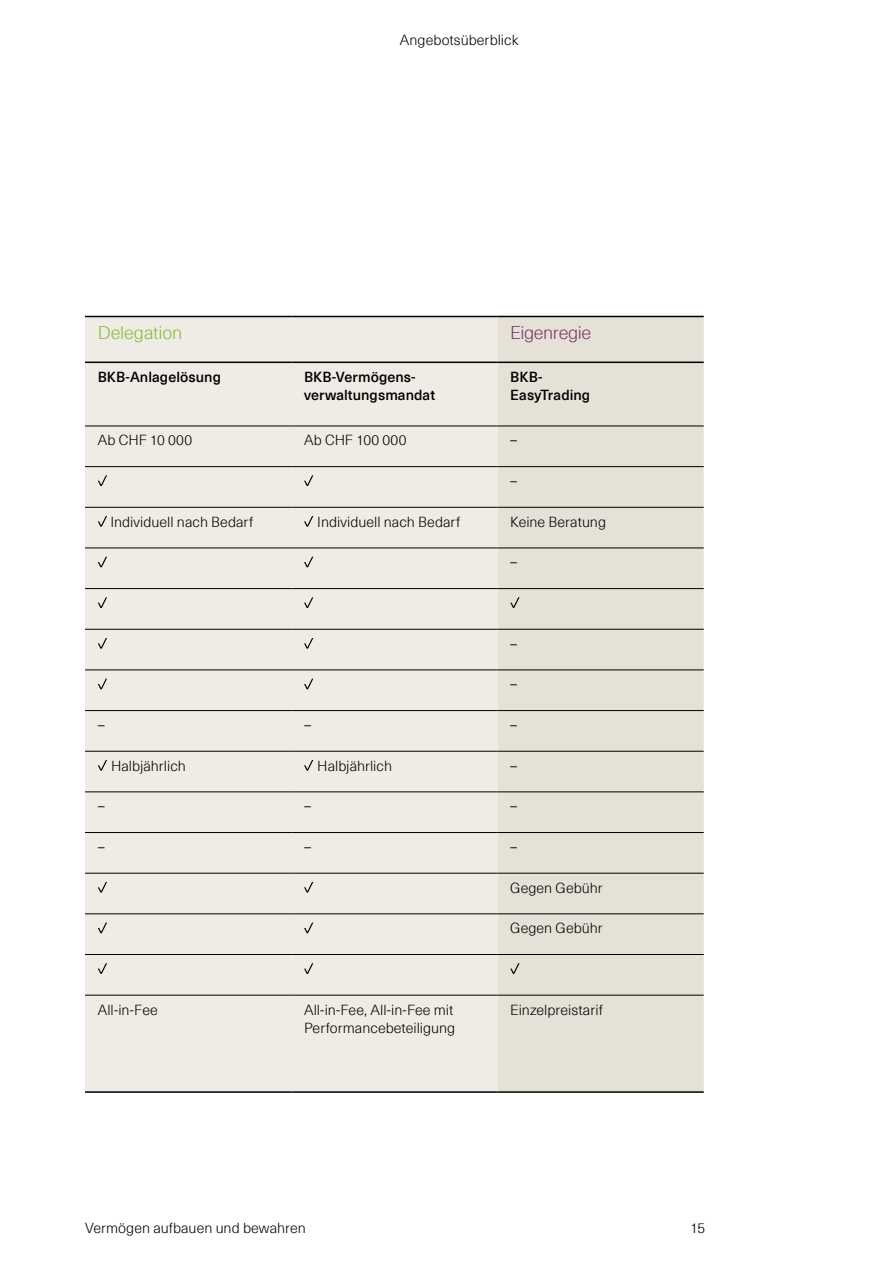
<style>
.page{position:relative;width:893px;height:1263px;background:#fff}
.page>*{position:absolute;margin:0;border:0;box-sizing:border-box;transform-origin:0 0}
.t1{font:300 18px "Neue Haas Unica Pro";letter-spacing:-.01em;color:#87bb3e}
.t2{font:300 18px "Neue Haas Unica Pro";letter-spacing:-.025em;color:#7b3669}
.t3{font:300 14.25px/18.8px "Neue Haas Unica Pro";letter-spacing:.005em;color:#000}
.t4{font:500 14.25px/18.8px "Neue Haas Unica Pro";letter-spacing:.005em;color:#000}
</style>
<div class="page">
<div style="left:85px;top:317px;width:412px;height:774px;background:#efece5"></div>
<div style="left:497px;top:317px;width:207px;height:774px;background:#e6e1d7"></div>
<hr style="left:85px;top:426px;width:206px;height:1px;background:#000">
<hr style="left:291px;top:426px;width:206px;height:1px;background:#000">
<hr style="left:497px;top:426px;width:207px;height:1px;background:#000">
<hr style="left:85px;top:466px;width:206px;height:1px;background:#000">
<hr style="left:291px;top:466px;width:206px;height:1px;background:#000">
<hr style="left:497px;top:466px;width:207px;height:1px;background:#000">
<hr style="left:85px;top:507px;width:206px;height:1px;background:#000">
<hr style="left:291px;top:507px;width:206px;height:1px;background:#000">
<hr style="left:497px;top:507px;width:207px;height:1px;background:#000">
<hr style="left:85px;top:548px;width:206px;height:1px;background:#000">
<hr style="left:291px;top:548px;width:206px;height:1px;background:#000">
<hr style="left:497px;top:548px;width:207px;height:1px;background:#000">
<hr style="left:85px;top:588px;width:206px;height:1px;background:#000">
<hr style="left:291px;top:588px;width:206px;height:1px;background:#000">
<hr style="left:497px;top:588px;width:207px;height:1px;background:#000">
<hr style="left:85px;top:670px;width:206px;height:1px;background:#000">
<hr style="left:291px;top:670px;width:206px;height:1px;background:#000">
<hr style="left:497px;top:670px;width:207px;height:1px;background:#000">
<hr style="left:85px;top:792px;width:206px;height:1px;background:#000">
<hr style="left:291px;top:792px;width:206px;height:1px;background:#000">
<hr style="left:497px;top:792px;width:207px;height:1px;background:#000">
<hr style="left:85px;top:832px;width:206px;height:1px;background:#000">
<hr style="left:291px;top:832px;width:206px;height:1px;background:#000">
<hr style="left:497px;top:832px;width:207px;height:1px;background:#000">
<hr style="left:85px;top:873px;width:206px;height:1px;background:#000">
<hr style="left:291px;top:873px;width:206px;height:1px;background:#000">
<hr style="left:497px;top:873px;width:207px;height:1px;background:#000">
<hr style="left:85px;top:913px;width:206px;height:1px;background:#000">
<hr style="left:291px;top:913px;width:206px;height:1px;background:#000">
<hr style="left:497px;top:913px;width:207px;height:1px;background:#000">
<hr style="left:85px;top:954px;width:206px;height:1px;background:#000">
<hr style="left:291px;top:954px;width:206px;height:1px;background:#000">
<hr style="left:497px;top:954px;width:207px;height:1px;background:#000">
<hr style="left:85px;top:995px;width:206px;height:1px;background:#000">
<hr style="left:291px;top:995px;width:206px;height:1px;background:#000">
<hr style="left:497px;top:995px;width:207px;height:1px;background:#000">
<hr style="left:85px;top:629px;width:206px;height:1px;background:#000">
<hr style="left:291px;top:629px;width:206px;height:1px;background:#000">
<hr style="left:497px;top:629px;width:207px;height:1px;background:#000">
<hr style="left:85px;top:710px;width:206px;height:1px;background:#000">
<hr style="left:291px;top:710px;width:206px;height:1px;background:#000">
<hr style="left:497px;top:710px;width:207px;height:1px;background:#000">
<hr style="left:85px;top:751px;width:206px;height:1px;background:#000">
<hr style="left:291px;top:751px;width:206px;height:1px;background:#000">
<hr style="left:497px;top:751px;width:207px;height:1px;background:#000">
<hr style="left:85px;top:316px;width:206px;height:1px;background:#000">
<hr style="left:291px;top:316px;width:206px;height:1px;background:#000">
<hr style="left:497px;top:316px;width:207px;height:1px;background:#000">
<hr style="left:85px;top:1091px;width:206px;height:2px;background:#000">
<hr style="left:291px;top:1091px;width:206px;height:2px;background:#000">
<hr style="left:497px;top:1091px;width:207px;height:2px;background:#000">
<hr style="left:85px;top:362px;width:206px;height:1px;background:#000">
<hr style="left:291px;top:362px;width:206px;height:1px;background:#000">
<hr style="left:497px;top:362px;width:207px;height:1px;background:#000">
<svg style="left:98px;top:475px;width:9px;height:11px"></svg>
<svg style="left:304px;top:475px;width:9px;height:11px"></svg>
<svg style="left:98px;top:516px;width:9px;height:11px"></svg>
<svg style="left:304px;top:516px;width:9px;height:11px"></svg>
<svg style="left:98px;top:557px;width:9px;height:10px"></svg>
<svg style="left:304px;top:557px;width:9px;height:10px"></svg>
<svg style="left:98px;top:597px;width:9px;height:11px"></svg>
<svg style="left:304px;top:597px;width:9px;height:11px"></svg>
<svg style="left:510px;top:597px;width:10px;height:11px"></svg>
<svg style="left:98px;top:638px;width:9px;height:11px"></svg>
<svg style="left:304px;top:638px;width:9px;height:11px"></svg>
<svg style="left:98px;top:679px;width:9px;height:10px"></svg>
<svg style="left:304px;top:679px;width:9px;height:10px"></svg>
<svg style="left:98px;top:760px;width:9px;height:11px"></svg>
<svg style="left:304px;top:760px;width:9px;height:11px"></svg>
<svg style="left:98px;top:882px;width:9px;height:10px"></svg>
<svg style="left:304px;top:882px;width:9px;height:10px"></svg>
<svg style="left:98px;top:922px;width:9px;height:11px"></svg>
<svg style="left:304px;top:922px;width:9px;height:11px"></svg>
<svg style="left:98px;top:963px;width:9px;height:11px"></svg>
<svg style="left:304px;top:963px;width:9px;height:11px"></svg>
<svg style="left:510px;top:963px;width:10px;height:11px"></svg>
<p class="t3" style="left:400px;top:31px;width:120px">Angebotsüberblick</p>
<p class="t1" style="left:98px;top:322px;width:86px">Delegation</p>
<p class="t2" style="left:510px;top:322px;width:82px">Eigenregie</p>
<p class="t4" style="left:98px;top:367px;width:125px">BKB-Anlagelösung</p>
<p class="t4" style="left:304px;top:367px;width:133px">BKB-Vermögens&shy;verwaltungsmandat</p>
<p class="t4" style="left:510px;top:367px;width:81px">BKB-<br>EasyTrading</p>
<p class="t3" style="left:98px;top:431px;width:96px">Ab CHF 10 000</p>
<p class="t3" style="left:304px;top:431px;width:104px">Ab CHF 100 000</p>
<p class="t3" style="left:510px;top:431px;width:9px">–</p>
<p class="t3" style="left:510px;top:472px;width:9px">–</p>
<p class="t3" style="left:110px;top:512px;width:144px">Individuell nach Bedarf</p>
<p class="t3" style="left:317px;top:512px;width:144px">Individuell nach Bedarf</p>
<p class="t3" style="left:510px;top:512px;width:97px">Keine Beratung</p>
<p class="t3" style="left:510px;top:553px;width:9px">–</p>
<p class="t3" style="left:510px;top:634px;width:9px">–</p>
<p class="t3" style="left:510px;top:675px;width:9px">–</p>
<p class="t3" style="left:98px;top:716px;width:9px">–</p>
<p class="t3" style="left:304px;top:716px;width:9px">–</p>
<p class="t3" style="left:510px;top:716px;width:9px">–</p>
<p class="t3" style="left:111px;top:756px;width:76px">Halbjährlich</p>
<p class="t3" style="left:317px;top:756px;width:76px">Halbjährlich</p>
<p class="t3" style="left:510px;top:756px;width:9px">–</p>
<p class="t3" style="left:98px;top:797px;width:9px">–</p>
<p class="t3" style="left:304px;top:797px;width:9px">–</p>
<p class="t3" style="left:510px;top:797px;width:9px">–</p>
<p class="t3" style="left:98px;top:838px;width:9px">–</p>
<p class="t3" style="left:304px;top:838px;width:9px">–</p>
<p class="t3" style="left:510px;top:838px;width:9px">–</p>
<p class="t3" style="left:510px;top:878px;width:94px">Gegen Gebühr</p>
<p class="t3" style="left:510px;top:919px;width:94px">Gegen Gebühr</p>
<p class="t3" style="left:98px;top:1000px;width:62px">All-in-Fee</p>
<p class="t3" style="left:304px;top:1000px;width:153px">All-in-Fee, All-in-Fee mit<br>Performancebeteiligung</p>
<p class="t3" style="left:510px;top:1000px;width:94px">Einzelpreistarif</p>
<p class="t3" style="left:85px;top:1219px;width:222px">Vermögen aufbauen und bewahren</p>
<p class="t3" style="left:690px;top:1219px;width:16px">15</p>
</div>
